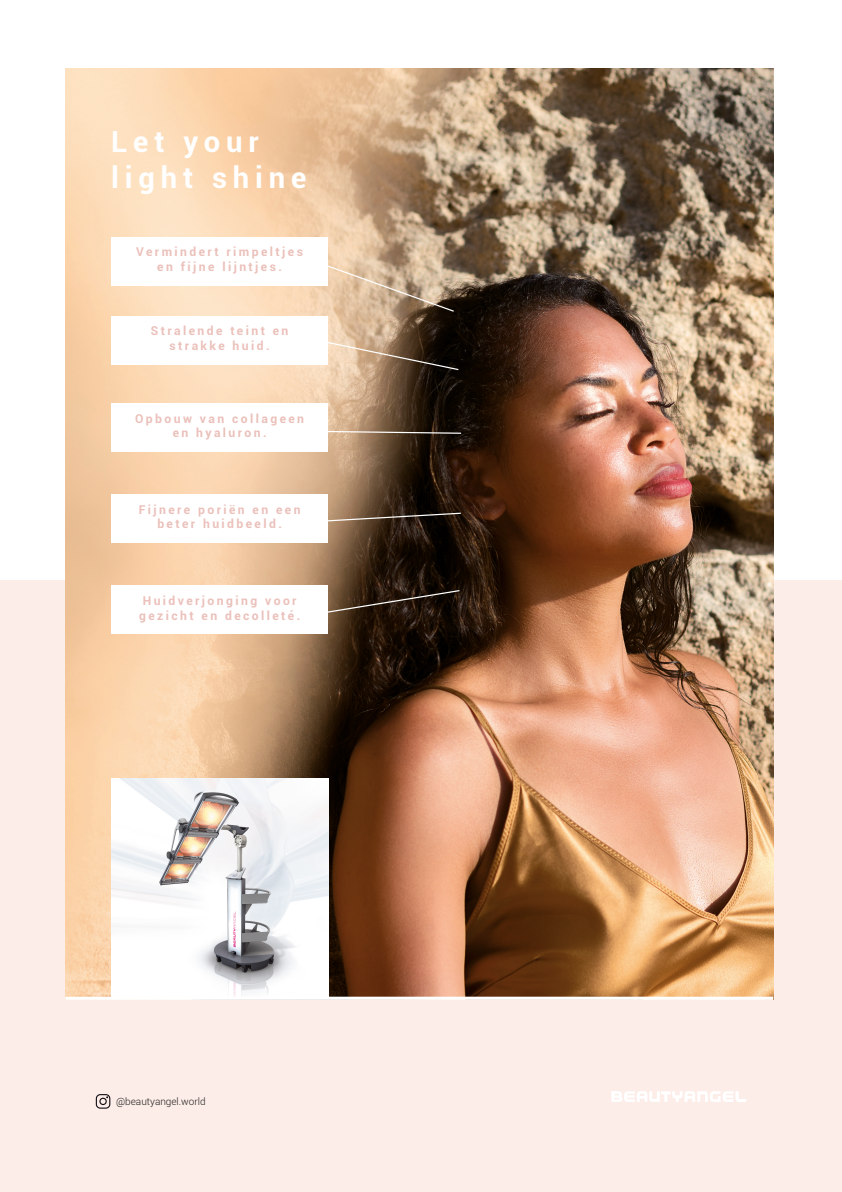
<style>
.page{position:relative;width:842px;height:1192px;background:#fff}
.page>*{position:absolute;margin:0;border:0;box-sizing:border-box;transform-origin:0 0}
.t1{font:700 29.15px "Roboto";letter-spacing:.2em;color:#fff}
.t2{font:700 12.15px "Roboto";letter-spacing:.2em;color:#ebc0ba}
.grundtext{font:300 10px "Roboto";color:#1d1d1b}
</style>
<div class="page">
<div style="left:0;top:580px;width:842px;height:612px;background:#fdede8"></div>
<img style="left:65px;top:68px;width:708px;height:929px">
<svg style="left:611px;top:1091px;width:135px;height:11px"></svg>
<svg style="left:326px;top:265px;width:129px;height:48px;background:#c6ac90"></svg>
<svg style="left:326px;top:341px;width:134px;height:30px;background:#856f5b"></svg>
<svg style="left:328px;top:430px;width:134px;height:4px"></svg>
<svg style="left:328px;top:512px;width:134px;height:10px"></svg>
<svg style="left:328px;top:589px;width:133px;height:25px;background:#39291c"></svg>
<svg style="left:96px;top:1094px;width:14px;height:15px"></svg>
<div style="left:111px;top:237px;width:217px;height:49px;background:#fff"></div>
<div style="left:111px;top:316px;width:217px;height:48px;background:#fff"></div>
<div style="left:111px;top:403px;width:217px;height:49px;background:#fff"></div>
<div style="left:111px;top:495px;width:217px;height:48px;background:#fff"></div>
<div style="left:111px;top:586px;width:217px;height:48px;background:#fff"></div>
<img style="left:111px;top:779px;width:217px;height:218px">
<hr style="left:65px;top:997px;width:708px;height:3px;background:#fff">
<p class="t1" style="left:111px;top:121px;width:149px">Let your</p>
<p class="t1" style="left:111px;top:157px;width:197px">light shine</p>
<p class="t2" style="left:136px;top:244px;width:168px">Vermindert rimpeltjes</p>
<p class="t2" style="left:157px;top:258px;width:126px">en fijne lijntjes.</p>
<p class="t2" style="left:151px;top:322px;width:139px">Stralende teint en</p>
<p class="t2" style="left:170px;top:337px;width:102px">strakke huid.</p>
<p class="t2" style="left:135px;top:410px;width:170px">Opbouw van collageen</p>
<p class="t2" style="left:173px;top:424px;width:95px">en hyaluron.</p>
<p class="t2" style="left:139px;top:501px;width:163px">Fijnere poriën en een</p>
<p class="t2" style="left:157px;top:516px;width:126px">beter huidbeeld.</p>
<p class="t2" style="left:143px;top:592px;width:155px">Huidverjonging voor</p>
<p class="t2" style="left:139px;top:607px;width:163px">gezicht en decolleté.</p>
<p class="grundtext" style="left:116px;top:1095px;width:91px">@beautyangel.world</p>
</div>
